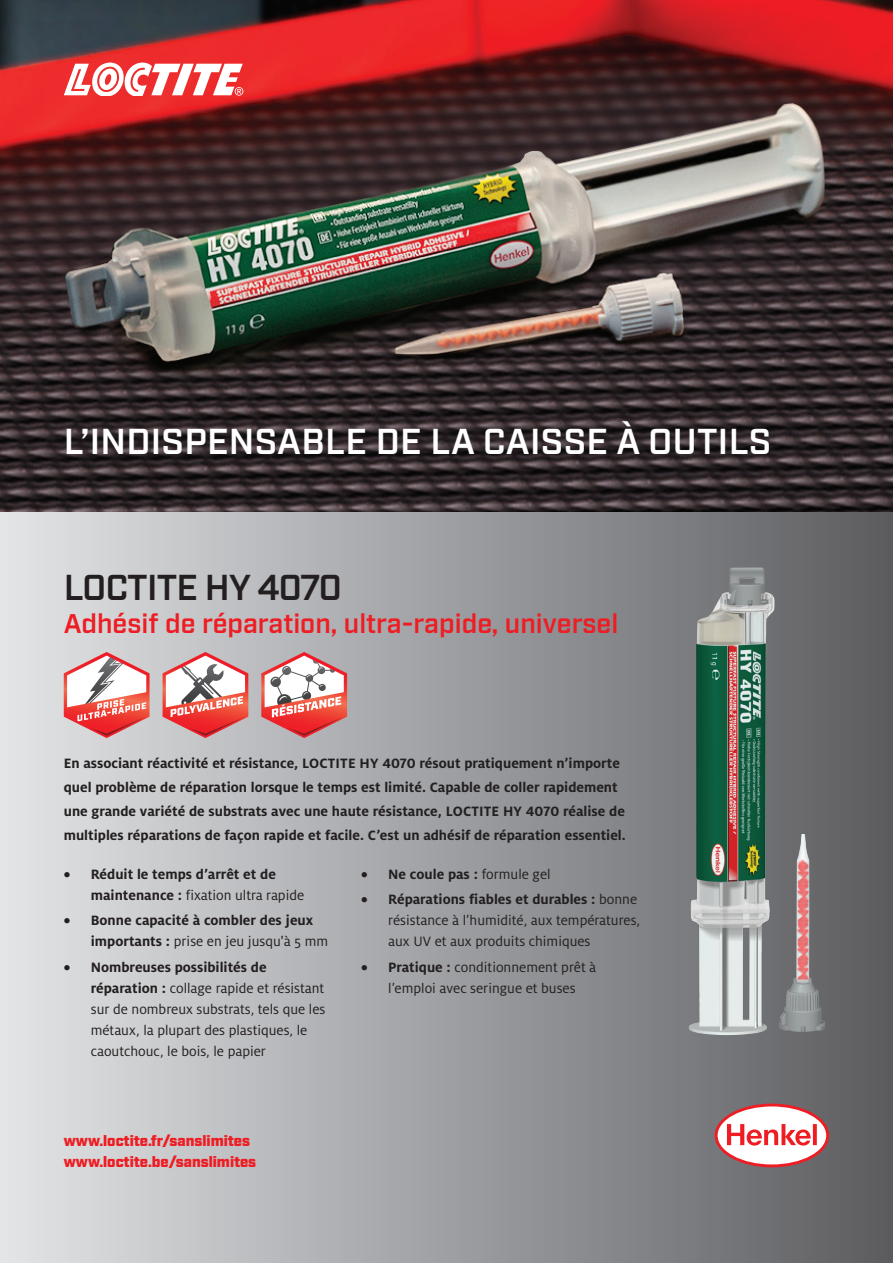
<style>
.page{position:relative;width:893px;height:1263px;background:#fff}
.page>*{position:absolute;margin:0;border:0;box-sizing:border-box;transform-origin:0 0}
.t1{font:600 36px "Industry";letter-spacing:.01em;color:#fff}
.t2{font:600 36px "Industry";letter-spacing:-.025em;color:#231f20}
.t3{font:600 27px "Industry";color:#ee1d23}
.t4{font:700 15px/24px "Henkel Milo";color:#231f20}
.t5{font:15px/21px "Henkel Milo";color:#231f20}
.t6{font:900 15px/21px "Industry";color:#ee1d23}
.s1{font-weight:400}
.s2{font-weight:700}
</style>
<div class="page">
<div style="left:0;top:0;width:893px;height:1263px;background:linear-gradient(to right,#e3e4e7,#5b5c5f)"></div>
<img style="left:0;top:0;width:893px;height:511px">
<div style="left:49px;top:404px;width:738px;height:68px;background:#231f20;opacity:.75"></div>
<img style="left:688px;top:567px;width:137px;height:468px">
<svg style="left:261px;top:652px;width:86px;height:86px"></svg>
<svg style="left:64px;top:652px;width:86px;height:86px"></svg>
<svg style="left:163px;top:652px;width:85px;height:86px"></svg>
<svg style="left:715px;top:1103px;width:114px;height:64px"></svg>
<svg style="left:64px;top:63px;width:179px;height:33px"></svg>
<h1 class="t1" style="left:64px;top:420px;width:709px">L’indispensable de la caisse à outils</h1>
<h1 class="t2" style="left:64px;top:566px;width:279px">LOCTITE HY 4070</h1>
<h2 class="t3" style="left:64px;top:607px;width:556px">Adhésif de réparation, ultra-rapide, universel</h2>
<p class="t4" style="left:64px;top:751px;width:563px">En associant réactivité et résistance, LOCTITE HY 4070 résout pratiquement n’importe quel problème de réparation lorsque le temps est limité. Capable de coller rapidement une grande variété de substrats avec une haute résistance, LOCTITE HY 4070 réalise de multiples réparations de façon rapide et facile. C’est un adhésif de réparation essentiel.</p>
<p class="t4" style="left:91px;top:864px;width:215px;line-height:21px;text-indent:-27px">• Réduit le temps d’arrêt et de maintenance : <span class="s1">fixation ultra rapide</span></p>
<p class="t4" style="left:91px;top:910px;width:239px;line-height:21px;text-indent:-27px">• Bonne capacité à combler des jeux importants : <span class="s1">prise en jeu jusqu'à 5 mm</span></p>
<p class="t5" style="left:91px;top:956px;width:236px;text-indent:-27px"><span class="s2">• Nombreuses possibilités de réparation :</span> collage rapide et résistant sur de nombreux substrats, tels que les métaux, la plupart des plastiques, le caoutchouc, le bois, le papier</p>
<p class="t4" style="left:361px;top:862px;width:191px">• Ne coule pas : <span class="s1">formule gel</span></p>
<p class="t5" style="left:388px;top:889px;width:253px;text-indent:-27px"><span class="s2">• Réparations fiables et durables :</span> bonne résistance à l’humidité, aux températures, aux UV et aux produits chimiques</p>
<p class="t5" style="left:361px;top:956px;width:237px;text-align:center"><span class="s2">• Pratique :</span> conditionnement prêt à l’emploi avec seringue et buses</p>
<p class="t6" style="left:64px;top:1131px;width:194px">www.loctite.fr/sanslimites www.loctite.be/sanslimites</p>
</div>
